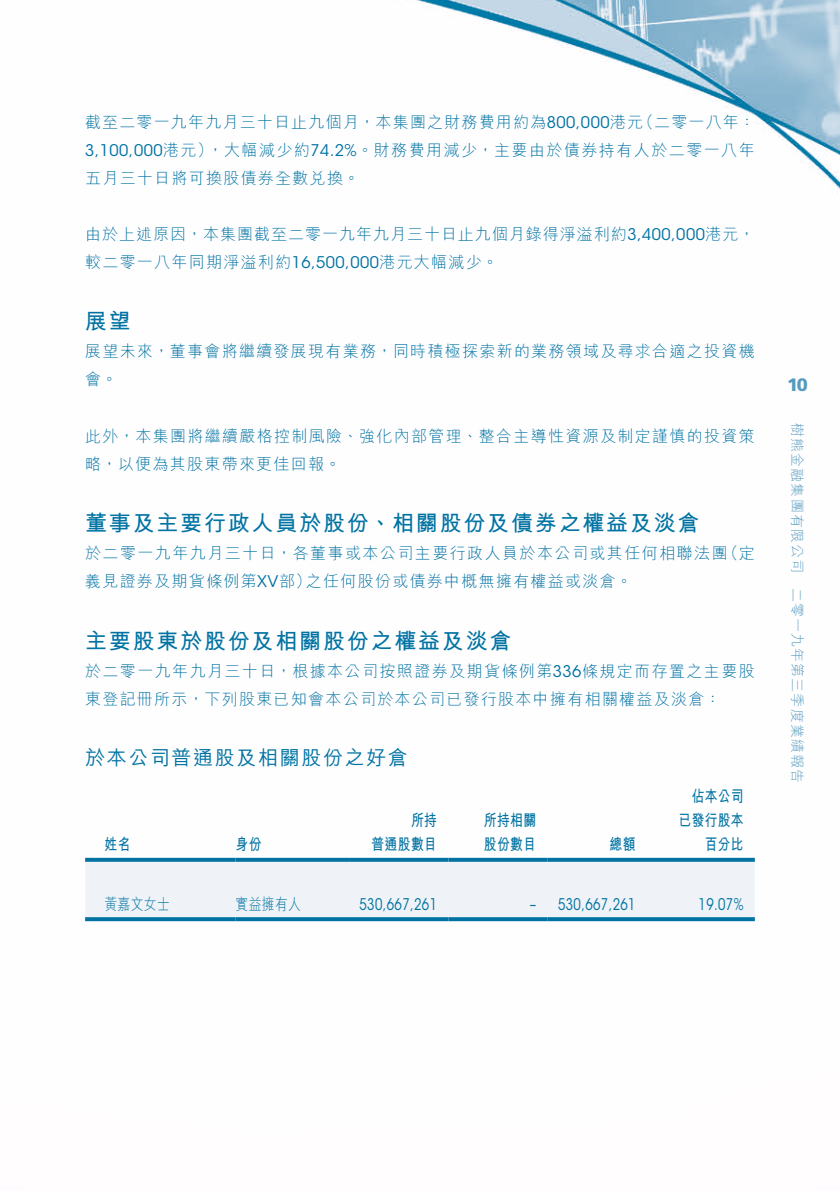
<style>
.page{position:relative;width:840px;height:1191px;background:#fff}
.page>*{position:absolute;margin:0;border:0;box-sizing:border-box;transform-origin:0 0}
.t1{font:700 22px "M Hei HK";letter-spacing:.08em;color:#0073a3}
.t2{font:500 20px "M Hei HK";letter-spacing:.08em;color:#0073a3}
.t3{font:900 18px "Frutiger LT Std";color:#569bbe}
.t4{font:300 16px/28px "M Hei HK";letter-spacing:.08em;color:#0073a3}
.t5{font:300 16px/28px "M Hei HK";letter-spacing:.06em;color:#0073a3}
.t6{font:16px "ITC Avant Garde Std";letter-spacing:.03em;color:#0073a3;scale:.8 1}
.t7{font:700 16px/24px "M Hei HK";letter-spacing:.03em;color:#0073a3;text-align:right;scale:.8 1}
.t8{font:16px "ITC Avant Garde Std";letter-spacing:.03em;color:#0073a3}
.t9{font:700 16px/24px "M Hei HK";letter-spacing:.01em;color:#0073a3;text-align:right;scale:.8 1}
.t10{font:300 16px "M Hei HK";letter-spacing:.08em;color:#0073a3;scale:.8 1}
.t11{font:300 14px "M Hei HK";letter-spacing:.08em;color:#569bbe}
.s1{font-family:"ITC Avant Garde Std";font-weight:400}
.s2{font-family:"M Hei HK";font-weight:300}
</style>
<div class="page">
<img style="left:85px;top:0;width:754px;height:922px">
<div style="left:85px;top:861px;width:669px;height:56px;background:#eff3f7"></div>
<svg style="left:85px;top:857px;width:150px;height:4px"></svg>
<svg style="left:235px;top:857px;width:114px;height:4px"></svg>
<svg style="left:349px;top:857px;width:99px;height:4px"></svg>
<svg style="left:448px;top:857px;width:99px;height:4px"></svg>
<svg style="left:547px;top:857px;width:99px;height:4px"></svg>
<svg style="left:646px;top:857px;width:108px;height:4px"></svg>
<svg style="left:85px;top:917px;width:150px;height:4px"></svg>
<svg style="left:235px;top:917px;width:114px;height:4px"></svg>
<svg style="left:349px;top:917px;width:99px;height:4px"></svg>
<svg style="left:448px;top:917px;width:99px;height:4px"></svg>
<svg style="left:547px;top:917px;width:99px;height:4px"></svg>
<svg style="left:646px;top:917px;width:108px;height:4px"></svg>
<p class="t4" style="left:637px;top:107px;width:119px">（二零一八年：</p>
<p class="t4" style="left:207px;top:107px;width:548px;text-indent:-122px">截至二零一九年九月三十日止九個月，本集團之財務費用約為<span class="s1">800,000</span>港元<br>，大幅減少約<span class="s1">74.2%</span>。財務費用減少，主要由於債券持有人於二零一八年</p>
<p class="t8" style="left:85px;top:140px;width:129px">3,100,000<span class="s2">港元）</span></p>
<p class="t4" style="left:85px;top:163px;width:276px">五月三十日將可換股債券全數兌換。</p>
<p class="t5" style="left:85px;top:219px;width:671px">由於上述原因，本集團截至二零一九年九月三十日止九個月錄得淨溢利約<span class="s1">3,400,000</span>港元，較二零一八年同期淨溢利約<span class="s1">16,500,000</span>港元大幅減少。</p>
<h1 class="t1" style="left:85px;top:305px;width:47px">展望</h1>
<p class="t4" style="left:85px;top:337px;width:670px">展望未來，董事會將繼續發展現有業務，同時積極探索新的業務領域及尋求合適之投資機會。</p>
<p class="t4" style="left:85px;top:421px;width:670px">此外，本集團將繼續嚴格控制風險、強化內部管理、整合主導性資源及制定謹慎的投資策略，以便為其股東帶來更佳回報。</p>
<h1 class="t1" style="left:85px;top:507px;width:615px">董事及主要行政人員於股份、相關股份及債券之權益及淡倉</h1>
<p class="t4" style="left:722px;top:539px;width:34px">（定</p>
<p class="t4" style="left:306px;top:539px;width:423px;text-indent:-221px">於二零一九年九月三十日，各董事或本公司主要行政人員於本公司或其任何相聯法團之任何股份或債券中概無擁有權益或淡倉。</p>
<p class="t4" style="left:85px;top:567px;width:228px">義見證券及期貨條例第<span class="s1">XV</span>部）</p>
<h1 class="t1" style="left:85px;top:624px;width:427px">主要股東於股份及相關股份之權益及淡倉</h1>
<p class="t4" style="left:85px;top:656px;width:670px">於二零一九年九月三十日，根據本公司按照證券及期貨條例第<span class="s1">336</span>條規定而存置之主要股東登記冊所示，下列股東已知會本公司於本公司已發行股本中擁有相關權益及淡倉：</p>
<p class="t2" style="left:85px;top:742px;width:324px">於本公司普通股及相關股份之好倉</p>
<p class="t7" style="left:104px;top:831px;width:34px">姓名</p>
<p class="t10" style="left:104px;top:892px;width:83px">黃嘉文女士</p>
<p class="t7" style="left:235px;top:831px;width:34px">身份</p>
<p class="t10" style="left:235px;top:892px;width:83px">實益擁有人</p>
<p class="t7" style="left:371px;top:807px;width:83px">所持<br>普通股數目</p>
<p class="t7" style="left:483px;top:807px;width:67px">所持相關</p>
<p class="t7" style="left:483px;top:831px;width:67px">股份數目</p>
<p class="t6" style="left:359px;top:894px;width:98px">530,667,261</p>
<p class="t6" style="left:529px;top:894px;width:10px">–</p>
<p class="t7" style="left:609px;top:831px;width:34px">總額</p>
<p class="t6" style="left:558px;top:894px;width:98px">530,667,261</p>
<p class="t9" style="left:678px;top:783px;width:82px">佔本公司已發行股本百分比</p>
<p class="t6" style="left:698px;top:894px;width:58px">19.07%</p>
<p class="t3" style="left:786px;top:373px;width:22px">10</p>
<p class="t11" style="left:806px;top:423px;width:361px;rotate:90deg">樹熊金融集團有限公司　二零一九年第三季度業績報告</p>
</div>
